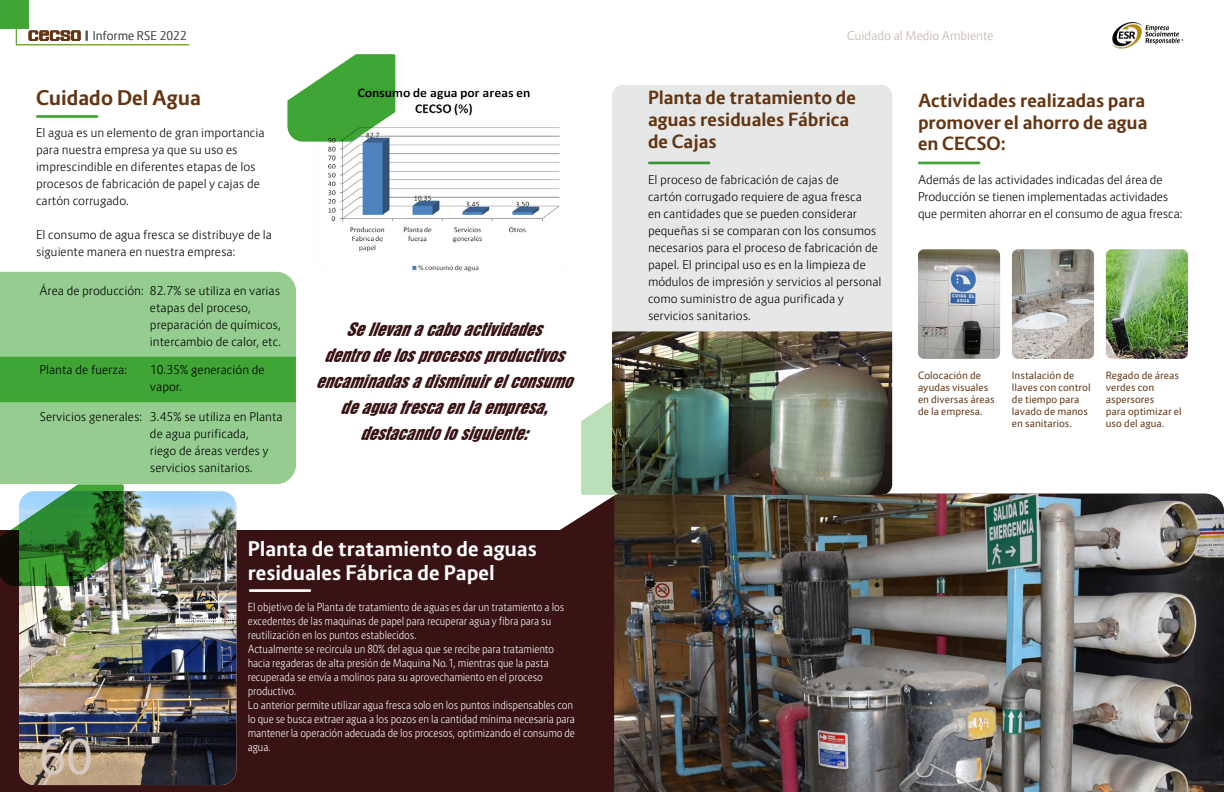
<style>
.page{position:relative;width:1224px;height:792px;background:#fff}
.page>*{position:absolute;margin:0;border:0;box-sizing:border-box;transform-origin:0 0}
.t1{font:47px "Route 159";color:#d6cac0}
.t2{font:700 20px/24px "Route 159";color:#fff}
.t3{font:700 20px "Route 159";color:#633513}
.t4{font:700 18px/21.6px "Route 159";color:#633513}
.t5{font:italic 17px/26px "Swiss 921 BT Regular A";color:#391314;text-align:center}
.t6{font:300 12px/17px "Route 159";color:#000}
.t7{font:300 12px "Route 159";color:#c3b1a2}
.t8{font:300 12px "Route 159";color:#575756}
.t9{font:300 11px/14px "Route 159";letter-spacing:-.01em;color:#fff;scale:.9 1}
.t10{font:10px/12px "Route 159";color:#633513}
</style>
<div class="page">
<svg style="left:296px;top:496px;width:318px;height:296px"></svg>
<img style="left:614px;top:494px;width:610px;height:298px">
<div style="left:0;top:0;width:29px;height:28px;background:#3fa535"></div>
<svg style="left:15px;top:28px;width:175px;height:18px"></svg>
<div style="left:0;top:357px;width:296px;height:45px;background:#3fa535"></div>
<div style="left:0;top:272px;width:296px;height:85px;background:#95cd90"></div>
<div style="left:0;top:531px;width:612px;height:261px;background:#391314"></div>
<img style="left:328px;top:85px;width:232px;height:187px">
<img style="left:19px;top:586px;width:217px;height:199px">
<img style="left:0;top:402px;width:296px;height:184px">
<svg style="left:287px;top:54px;width:108px;height:88px"></svg>
<hr style="left:36px;top:115px;width:62px;height:3px;background:#3fa535">
<hr style="left:249px;top:589px;width:62px;height:3px;background:#fff">
<img style="left:1112px;top:22px;width:72px;height:27px">
<div style="left:612px;top:85px;width:280px;height:410px;background:#e6e8e8;border-radius:11px"></div>
<img style="left:612px;top:331px;width:280px;height:164px">
<img style="left:581px;top:338px;width:194px;height:157px">
<hr style="left:648px;top:162px;width:62px;height:2px;background:#3fa535">
<hr style="left:918px;top:162px;width:62px;height:2px;background:#3fa535">
<img style="left:918px;top:249px;width:82px;height:110px">
<img style="left:1106px;top:249px;width:82px;height:110px">
<img style="left:1012px;top:249px;width:82px;height:110px">
<p class="t8" style="left:93px;top:28px;width:96px">Informe RSE 2022</p>
<h2 class="t3" style="left:36px;top:85px;width:166px">Cuidado Del Agua</h2>
<p class="t6" style="left:36px;top:125px;width:230px">El agua es un elemento de gran importancia para nuestra empresa ya que su uso es imprescindible en diferentes etapas de los procesos de fabricación de papel y cajas de cartón corrugado.</p>
<p class="t6" style="left:36px;top:227px;width:238px">El consumo de agua fresca se distribuye de la siguiente manera en nuestra empresa:</p>
<p class="t6" style="left:39px;top:282px;width:106px">Área de producción:</p>
<p class="t6" style="left:150px;top:282px;width:133px">82.7% se utiliza en varias etapas del proceso, preparación de químicos, intercambio de calor, etc.</p>
<p class="t6" style="left:150px;top:362px;width:116px">10.35% generación de vapor.</p>
<p class="t6" style="left:39px;top:362px;width:89px">Planta de fuerza:</p>
<p class="t6" style="left:150px;top:408px;width:134px;text-indent:-111px">Servicios generales: 3.45% se utiliza en Planta de agua purificada,<br>riego de áreas verdes y servicios sanitarios.</p>
<h3 class="t5" style="left:316px;top:316px;width:266px">Sellevanacaboactividades dentrodelosprocesosproductivos encaminadasadisminuirelconsumo deaguafrescaenlaempresa, destacandolosiguiente:</h3>
<h1 class="t1" style="left:39px;top:728px;width:55px">60</h1>
<h2 class="t2" style="left:248px;top:537px;width:291px">Planta de tratamiento de aguas residuales Fábrica de Papel</h2>
<p class="t9" style="left:248px;top:600px;width:365px">El objetivo de la Planta de tratamiento de aguas es dar un tratamiento a los excedentes de las maquinas de papel para recuperar agua y fibra para su reutilización en los puntos establecidos.<br>Actualmente se recircula un 80% del agua que se recibe para tratamiento hacia regaderas de alta presión de Maquina No.1, mientras que la pasta recuperada se envía a molinos para su aprovechamiento en el proceso productivo.<br>Lo anterior permite utilizar agua fresca solo en los puntos indispensables con lo que se busca extraer agua a los pozos en la cantidad mínima necesaria para mantener la operación adecuada de los procesos, optimizando el consumo de agua.</p>
<p class="t7" style="left:847px;top:28px;width:148px">Cuidado al Medio Ambiente</p>
<h3 class="t4" style="left:648px;top:87px;width:209px">Planta de tratamiento de aguas residuales Fábrica de Cajas</h3>
<h3 class="t4" style="left:918px;top:90px;width:231px;text-align:justify">Actividades realizadas para promover el ahorro de agua en CECSO:</h3>
<p class="t6" style="left:648px;top:171px;width:235px">El proceso de fabricación de cajas de<br>cartón corrugado requiere de agua fresca<br>en cantidades que se pueden considerar pequeñas si se comparan con los consumos necesarios para el proceso de fabricación de papel. El principal uso es en la limpieza de módulos de impresión y servicios al personal como suministro de agua purificada y servicios sanitarios.</p>
<p class="t6" style="left:918px;top:171px;width:266px">Además de las actividades indicadas del área de<br>Producción se tienen implementadas actividades que permiten ahorrar en el consumo de agua fresca:</p>
<p class="t10" style="left:918px;top:369px;width:78px">Colocación de ayudas visuales en diversas áreas de la empresa.</p>
<p class="t10" style="left:1012px;top:369px;width:80px">Instalación de llaves con control de tiempo para lavado de manos en sanitarios.</p>
<p class="t10" style="left:1106px;top:369px;width:77px">Regado de áreas verdes con aspersores<br>para optimizar el uso del agua.</p>
</div>
